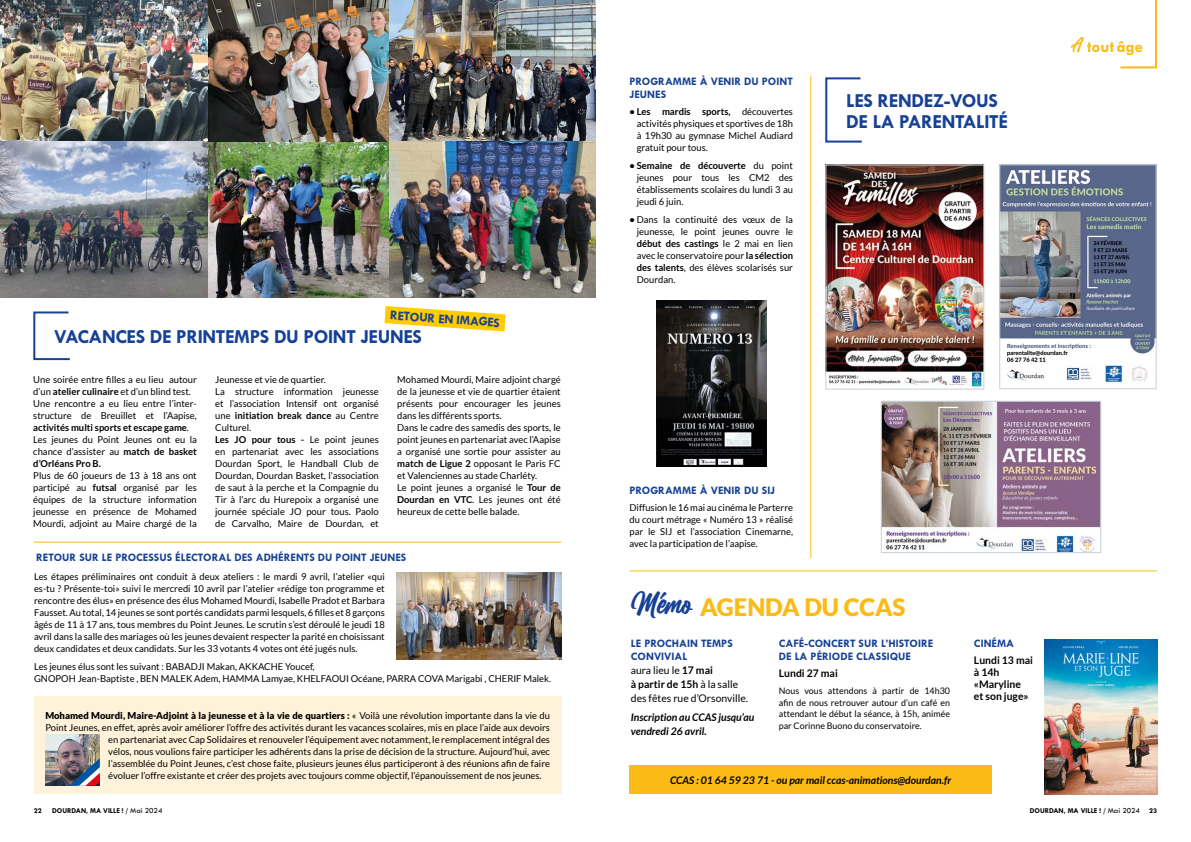
<style>
.page{position:relative;width:1191px;height:842px;background:#fff}
.page>*{position:absolute;margin:0;border:0;box-sizing:border-box;transform-origin:0 0}
.t1{font:900 24px "Lato";color:#fbbb16}
.t2{font:700 20px/21px "Tw Cen MT Std";letter-spacing:-.02em;color:#164194}
.t3{font:700 17px "Tw Cen MT Std";color:#fbbb16}
.t4{font:700 13.3px "Tw Cen MT Std";color:#164194}
.t5{font:700 11.5px/13px "Tw Cen MT Std";color:#164194}
.t6{font:italic 700 10.5px/14px "Lato";color:#000}
.t7{font:10.5px/14px "Lato";color:#000}
.t8{font:700 10.5px/12px "Lato";color:#000}
.t9{font:9.5px/12px "Lato";color:#000;text-align:justify}
.t10{font:900 9.5px "Lato";color:#000}
.t11{font:9px/11.5px "Lato";color:#000;text-align:justify}
.t12{font:700 7.5px "Tw Cen MT Std";color:#000}
.s1{font-weight:700}
.s2{font-weight:500}
.s3{font-weight:400}
.s4{font-family:"Billion Dreams";font-weight:400;font-size:19px}
.s5{font-family:"Billion Dreams";font-weight:400;font-size:32.5px;color:#164194}
.s6{font-weight:400;font-size:8px}
</style>
<div class="page">
<img style="left:207px;top:141px;width:182px;height:156px">
<img style="left:207px;top:0;width:182px;height:141px">
<svg style="left:1120px;top:0;width:37px;height:69px"></svg>
<svg style="left:384px;top:306px;width:121px;height:25px"></svg>
<svg style="left:33px;top:311px;width:37px;height:50px"></svg>
<img style="left:0;top:0;width:207px;height:297px">
<img style="left:389px;top:0;width:206px;height:297px">
<svg style="left:825px;top:77px;width:37px;height:66px"></svg>
<img style="left:882px;top:403px;width:217px;height:148px">
<div style="left:880px;top:401px;width:221px;height:152px;border:1px solid #cbd5dd"></div>
<img style="left:656px;top:301px;width:111px;height:166px">
<div style="left:629px;top:765px;width:363px;height:29px;background:#fbbb16"></div>
<hr style="left:629px;top:570px;width:528px;height:1px;background:#fbbb16">
<hr style="left:810px;top:76px;width:1px;height:482px;background:#fbbb16">
<div style="left:34px;top:696px;width:527px;height:98px;background:#fff2da"></div>
<img style="left:45px;top:735px;width:55px;height:51px">
<svg style="left:69px;top:758px;width:31px;height:28px"></svg>
<hr style="left:34px;top:542px;width:527px;height:1px;background:#fbbb16">
<img style="left:396px;top:573px;width:165px;height:87px">
<img style="left:1044px;top:639px;width:113px;height:155px">
<img style="left:827px;top:166px;width:155px;height:221px">
<div style="left:825px;top:164px;width:159px;height:226px;border:1px solid #cbd5dd"></div>
<img style="left:1001px;top:166px;width:153px;height:217px">
<div style="left:999px;top:164px;width:157px;height:225px;border:1px solid #cbd5dd"></div>
<h3 class="t4" style="left:391px;top:308px;width:111px;rotate:4deg">RETOUR EN IMAGES</h3>
<h2 class="t2" style="left:54px;top:326px;width:369px">VACANCES DE PRINTEMPS DU POINT JEUNES</h2>
<p class="t9" style="left:33px;top:374px;width:165px;text-align:left">Une soirée entre filles a eu lieu autour d’un <span class="s1">atelier culinaire</span> et d’un blind test.<br>Une rencontre a eu lieu entre l’inter&shy;structure de Breuillet et l’Aapise, <span class="s1">activités multi sports et escape game</span>.<br>Les jeunes du Point Jeunes ont eu la chance d’assister au <span class="s1">match de basket d’Orléans Pro B.</span></p>
<p class="t9" style="left:33px;top:470px;width:165px">Plus de 60 joueurs de 13 à 18 ans ont participé au <span class="s1">futsal</span> organisé par les équipes de la structure information jeunesse en présence de Mohamed Mourdi, adjoint au Maire chargé de la</p>
<p class="t9" style="left:215px;top:374px;width:165px;text-align:left">Jeunesse et vie de quartier.<br>La structure information jeunesse et l’association Intensif ont organisé une <span class="s1">initiation break dance</span> au Centre Culturel.<br><span class="s1">Les JO pour tous -</span> Le point jeunes en partenariat avec les associations Dourdan Sport, le Handball Club de Dourdan, Dourdan Basket, l’association de saut à la perche et la Compagnie du Tir à l’arc du Hurepoix a organisé une journée spéciale JO pour tous. Paolo de Carvalho, Maire de Dourdan, et</p>
<p class="t9" style="left:397px;top:374px;width:165px;text-align:left">Mohamed Mourdi, Maire adjoint chargé de la jeunesse et vie de quartier étaient présents pour encourager les jeunes dans les différents sports.<br>Dans le cadre des samedis des sports, le point jeunes en partenariat avec l’Aapise a organisé une sortie pour assister au <span class="s1">match de Ligue 2</span> opposant le Paris FC et Valenciennes au stade Charléty.<br>Le point jeunes a organisé le <span class="s1">Tour de Dourdan en VTC</span>. Les jeunes ont été heureux de cette belle balade.</p>
<p class="t5" style="left:36px;top:551px;width:372px">RETOUR SUR LE PROCESSUS ÉLECTORAL DES ADHÉRENTS DU POINT JEUNES</p>
<p class="t9" style="left:34px;top:571px;width:352px">Les étapes préliminaires ont conduit à deux ateliers : le mardi 9 avril, l’atelier «qui es-tu ? Présente-toi» suivi le mercredi 10 avril par l’atelier «rédige ton programme et rencontre des élus» en présence des élus Mohamed Mourdi, Isabelle Pradot et Barbara Fausset. Au total, 14 jeunes se sont portés candidats parmi lesquels, 6 filles et 8 garçons âgés de 11 à 17 ans, tous membres du Point Jeunes. Le scrutin s’est déroulé le jeudi 18 avril dans la salle des mariages où les jeunes devaient respecter la parité en choisissant deux candidates et deux candidats. Sur les 33 votants 4 votes ont été jugés nuls.</p>
<p class="t9" style="left:34px;top:661px;width:518px">Les jeunes élus sont les suivant : BABADJI Makan, AKKACHE Youcef,<br>GNOPOH Jean-Baptiste , BEN MALEK Adem, HAMMA Lamyae, KHELFAOUI Océane, PARRA COVA Marigabi , CHERIF Malek.</p>
<p class="t10" style="left:45px;top:710px;width:506px">Mohamed Mourdi, Maire-Adjoint à la jeunesse et à la vie de quartiers : <span class="s2">«</span> <span class="s3">Voilà une révolution importante dans la vie du</span></p>
<p class="t9" style="left:45px;top:721px;width:506px">Point Jeunes, en effet, après avoir améliorer l’offre des activités durant les vacances scolaires, mis en place l’aide aux devoirs</p>
<p class="t9" style="left:108px;top:733px;width:443px">en partenariat avec Cap Solidaires et renouveler l’équipement avec notamment, le remplacement intégral des</p>
<p class="t9" style="left:108px;top:745px;width:443px">vélos, nous voulions faire participer les adhérents dans la prise de décision de la structure. Aujourd’hui, avec</p>
<p class="t9" style="left:108px;top:757px;width:443px">l’assemblée du Point Jeunes, c’est chose faite, plusieurs jeunes élus participeront à des réunions afin de faire</p>
<p class="t9" style="left:108px;top:769px;width:435px">évoluer l’offre existante et créer des projets avec toujours comme objectif, l’épanouissement de nos jeunes.</p>
<p class="t5" style="left:629px;top:75px;width:165px">PROGRAMME À VENIR DU POINT<br>JEUNES</p>
<p class="t9" style="left:637px;top:106px;width:158px;text-indent:-7px"><span class="s1">• Les mardis sports,</span> découvertes activités physiques et sportives de 18h à 19h30 au gymnase Michel Audiard gratuit pour tous.</p>
<p class="t9" style="left:637px;top:160px;width:158px;text-indent:-7px"><span class="s1">• Semaine de découverte</span> du point jeunes pour tous les CM2 des établissements scolaires du lundi 3 au jeudi 6 juin.</p>
<p class="t9" style="left:637px;top:213px;width:158px;text-indent:-7px"><span class="s1">•</span> Dans la continuité des vœux de la jeunesse, le point jeunes ouvre le <span class="s1">début des castings</span> le 2 mai en lien avec le conservatoire pour <span class="s1">la sélection des talents</span>, des élèves scolarisés sur Dourdan.</p>
<h2 class="t2" style="left:846px;top:90px;width:163px">LES RENDEZ-VOUS<br>DE LA PARENTALITÉ</h2>
<h3 class="t3" style="left:1071px;top:38px;width:73px"><span class="s4">A</span> tout âge</h3>
<p class="t5" style="left:629px;top:483px;width:147px">PROGRAMME À VENIR DU SIJ</p>
<p class="t9" style="left:629px;top:502px;width:165px">Diffusion le 16 mai au cinéma le Parterre du court métrage « Numéro 13 » réalisé par le SIJ et l’association Cinemarne, avec la participation de l’aapise.</p>
<h1 class="t1" style="left:630px;top:593px;width:277px"><span class="s5">Mémo</span> AGENDA DU CCAS</h1>
<p class="t5" style="left:779px;top:636px;width:156px">CAFÉ-CONCERT SUR L’HISTOIRE<br>DE LA PÉRIODE CLASSIQUE</p>
<p class="t8" style="left:779px;top:667px;width:61px">Lundi 27 mai</p>
<p class="t11" style="left:779px;top:685px;width:173px">Nous vous attendons à partir de 14h30 afin de nous retrouver autour d’un café en attendant le début la séance, à 15h, animée par Corinne Buono du conservatoire.</p>
<p class="t5" style="left:631px;top:636px;width:103px">LE PROCHAIN TEMPS<br>CONVIVIAL</p>
<p class="t7" style="left:631px;top:663px;width:119px">aura lieu le <span class="s1">17 mai<br>à partir de 15h</span> à la salle des fêtes rue d’Orsonville.</p>
<p class="t6" style="left:631px;top:711px;width:125px">Inscription au CCAS jusqu’au vendredi 26 avril.</p>
<p class="t6" style="left:670px;top:773px;width:283px">CCAS : 01 64 59 23 71 - ou par mail ccas-animations@dourdan.fr</p>
<p class="t5" style="left:974px;top:636px;width:42px">CINÉMA</p>
<p class="t8" style="left:974px;top:654px;width:61px">Lundi 13 mai à 14h «Maryline et son juge»</p>
<p class="t12" style="left:34px;top:807px;width:9px">22</p>
<p class="t12" style="left:52px;top:807px;width:112px">DOURDAN, MA VILLE ! / <span class="s6">Mai 2024</span></p>
<p class="t12" style="left:1029px;top:807px;width:129px">DOURDAN, MA VILLE ! / <span class="s6">Mai 2024</span> 23</p>
</div>
